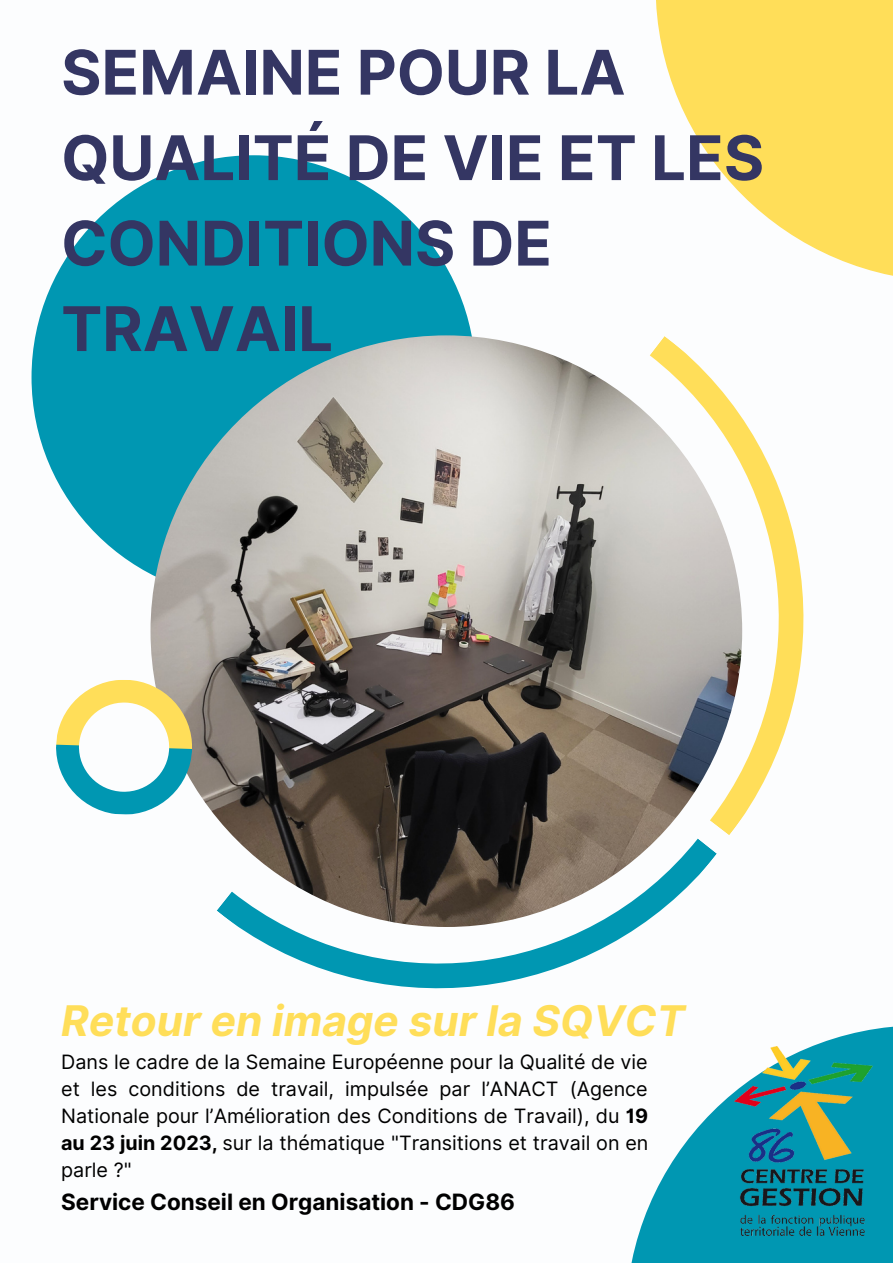
<style>
.page{position:relative;width:893px;height:1264px;background:#fff}
.page>*{position:absolute;margin:0;border:0;box-sizing:border-box;transform-origin:0 0}
.t1{font:700 61.65px/85.5px "Inter";color:#343663}
.t2{font:italic 700 42.3px "Inter";color:#ffde59}
.t3{font:700 22.5px "Inter";color:#000}
.t4{font:19.8px/27px "Inter";color:#000;text-align:justify}
.s1{font-weight:700}
</style>
<div class="page">
<svg style="left:216px;top:820px;width:501px;height:169px"></svg>
<div style="left:32px;top:155px;width:443px;height:444px;background:#0097b2;border-radius:50%"></div>
<img style="left:150px;top:335px;width:592px;height:592px;border-radius:50%">
<svg style="left:631px;top:1026px;width:261px;height:236px;fill:#0097b2"></svg>
<svg style="left:656px;top:0;width:236px;height:276px;fill:#ffde59"></svg>
<svg style="left:447px;top:336px;width:357px;height:499px"></svg>
<svg style="left:56px;top:677px;width:138px;height:138px"></svg>
<img style="left:734px;top:1046px;width:138px;height:189px">
<p class="t1" style="left:61px;top:29px;width:704px">SEMAINE POUR LA<br>QUALITÉ DE VIE ET LES<br>CONDITIONS DE<br>TRAVAIL</p>
<p class="t2" style="left:61px;top:995px;width:625px">Retour en image sur la SQVCT</p>
<p class="t4" style="left:61px;top:1048px;width:588px">Dans le cadre de la Semaine Européenne pour la Qualité de vie et les conditions de travail, impulsée par l’ANACT (Agence Nationale pour l’Amélioration des Conditions de Travail), du <span class="s1">19 au 23 juin 2023,</span> sur la thématique "Transitions et travail on en parle ?"</p>
<p class="t3" style="left:61px;top:1188px;width:455px">Service Conseil en Organisation - CDG86</p>
</div>
